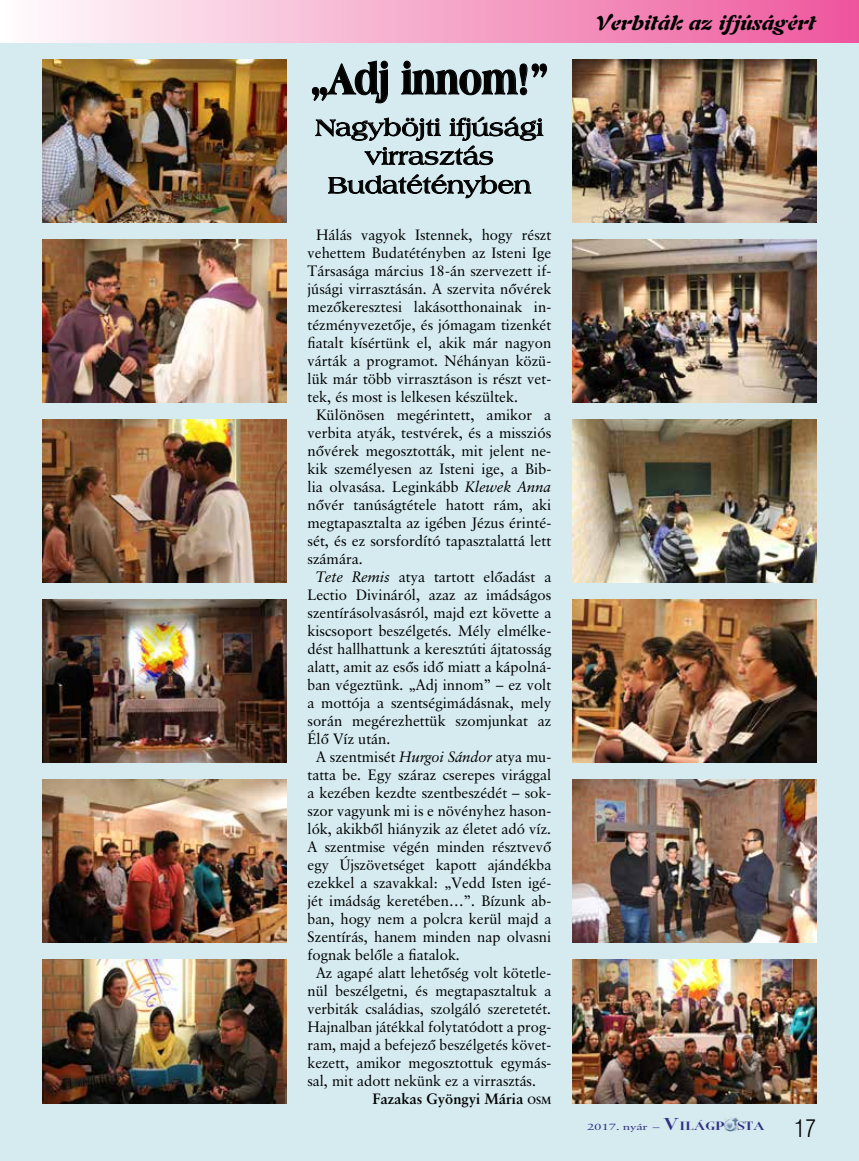
<style>
.page{position:relative;width:859px;height:1161px;background:#d5ebf0}
.page>*{position:absolute;margin:0;border:0;box-sizing:border-box;transform-origin:0 0}
.t1{font:700 45px "Americana X Cn PFL";color:#000}
.t2{font:700 24px/28.8px "Americana PFL";color:#000;text-align:center;scale:1.1 1}
.t3{font:24px "Swiss 721 Lt Cn PFL";color:#000}
.t4{font:italic 21px "Freeform 721 Blk PFL";color:#000}
.t5{font:15px "Classical Garamond PFL";color:#000}
.t6{font:700 15px "Classical Garamond PFL";color:#000}
.t7{font:9px "Classical Garamond PFL";letter-spacing:-.02em;color:#313183;scale:1.5 1}
.s1{font-style:italic}
.s2{font-size:10.5px}
.s3{font-family:"Mona Lisa Solid PFL";font-size:15px}
.s4{font-family:"Mona Lisa Solid PFL";font-size:10.5px}
</style>
<div class="page">
<img style="left:724px;top:1117px;width:14px;height:14px">
<div style="left:0;top:0;width:859px;height:43px;background:linear-gradient(to right,#fefefd,#ee579c)"></div>
<svg style="left:312px;top:60px;width:76px;height:44px"></svg>
<svg style="left:401px;top:60px;width:146px;height:36px"></svg>
<svg style="left:315px;top:116px;width:229px;height:49px"></svg>
<svg style="left:328px;top:174px;width:204px;height:25px"></svg>
<img style="left:573px;top:60px;width:243px;height:162px">
<img style="left:573px;top:240px;width:243px;height:162px">
<img style="left:573px;top:420px;width:243px;height:162px">
<img style="left:43px;top:59px;width:243px;height:163px">
<img style="left:573px;top:780px;width:243px;height:162px">
<img style="left:573px;top:600px;width:243px;height:162px">
<img style="left:43px;top:240px;width:243px;height:162px">
<img style="left:43px;top:420px;width:243px;height:162px">
<img style="left:573px;top:959px;width:243px;height:145px">
<img style="left:43px;top:600px;width:243px;height:162px">
<img style="left:43px;top:780px;width:243px;height:162px">
<img style="left:43px;top:959px;width:243px;height:145px">
<h1 class="t1" style="left:310px;top:51px;width:241px">„Adj innom!”</h1>
<h2 class="t2" style="left:316px;top:113px;width:208px">Nagyböjti ifjúsági virrasztás<br>Budatétényben</h2>
<p class="t5" style="left:316px;top:225px;width:237px">Hálás vagyok Istennek, hogy részt</p>
<p class="t5" style="left:308px;top:243px;width:245px">vehettem Budatétényben az Isteni Ige</p>
<p class="t5" style="left:308px;top:261px;width:245px">Társasága március 18-án szervezett if-</p>
<p class="t5" style="left:308px;top:279px;width:245px">júsági virrasztásán. A szervita nővérek</p>
<p class="t5" style="left:308px;top:297px;width:245px">mezőkeresztesi lakásotthonainak in-</p>
<p class="t5" style="left:308px;top:315px;width:245px">tézményvezetője, és jómagam tizenkét</p>
<p class="t5" style="left:308px;top:333px;width:245px">fiatalt kísértünk el, akik már nagyon</p>
<p class="t5" style="left:308px;top:351px;width:245px">várták a programot. Néhányan közü-</p>
<p class="t5" style="left:308px;top:369px;width:245px">lük már több virrasztáson is részt vet-</p>
<p class="t5" style="left:308px;top:387px;width:212px">tek, és most is lelkesen készültek.</p>
<p class="t5" style="left:316px;top:405px;width:237px">Különösen megérintett, amikor a</p>
<p class="t5" style="left:308px;top:423px;width:245px">verbita atyák, testvérek, és a missziós</p>
<p class="t5" style="left:308px;top:441px;width:245px">nővérek megosztották, mit jelent ne-</p>
<p class="t5" style="left:308px;top:459px;width:245px">kik személyesen az Isteni ige, a Bib-</p>
<p class="t5" style="left:308px;top:477px;width:245px">lia olvasása. Leginkább <span class="s1">Klewek Anna</span></p>
<p class="t5" style="left:308px;top:495px;width:245px">nővér tanúságtétele hatott rám, aki</p>
<p class="t5" style="left:308px;top:513px;width:245px">megtapasztalta az igében Jézus érinté-</p>
<p class="t5" style="left:308px;top:531px;width:245px">sét, és ez sorsfordító tapasztalattá lett</p>
<p class="t5" style="left:308px;top:549px;width:57px">számára.</p>
<p class="t5" style="left:316px;top:567px;width:237px"><span class="s1">Tete Remis</span> atya tartott előadást a</p>
<p class="t5" style="left:308px;top:585px;width:245px">Lectio Divináról, azaz az imádságos</p>
<p class="t5" style="left:308px;top:603px;width:245px">szentírásolvasásról, majd ezt követte a</p>
<p class="t5" style="left:308px;top:621px;width:245px">kiscsoport beszélgetés. Mély elmélke-</p>
<p class="t5" style="left:308px;top:639px;width:245px">dést hallhattunk a keresztúti ájtatosság</p>
<p class="t5" style="left:308px;top:657px;width:245px">alatt, amit az esős idő miatt a kápolná-</p>
<p class="t5" style="left:308px;top:675px;width:245px">ban végeztünk. „Adj innom” – ez volt</p>
<p class="t5" style="left:308px;top:693px;width:245px">a mottója a szentségimádásnak, mely</p>
<p class="t5" style="left:308px;top:711px;width:245px">során megérezhettük szomjunkat az</p>
<p class="t5" style="left:308px;top:729px;width:85px">Élő Víz után.</p>
<p class="t5" style="left:316px;top:747px;width:237px">A szentmisét <span class="s1">Hurgoi Sándor</span> atya mu-</p>
<p class="t5" style="left:308px;top:765px;width:245px">tatta be. Egy száraz cserepes virággal</p>
<p class="t5" style="left:308px;top:783px;width:245px">a kezében kezdte szentbeszédét – sok-</p>
<p class="t5" style="left:308px;top:801px;width:245px">szor vagyunk mi is e növényhez hason-</p>
<p class="t5" style="left:308px;top:819px;width:245px">lók, akikből hiányzik az életet adó víz.</p>
<p class="t5" style="left:308px;top:837px;width:245px">A szentmise végén minden résztvevő</p>
<p class="t5" style="left:308px;top:855px;width:245px">egy Újszövetséget kapott ajándékba</p>
<p class="t5" style="left:308px;top:873px;width:245px">ezekkel a szavakkal: „Vedd Isten igé-</p>
<p class="t5" style="left:308px;top:891px;width:245px">jét imádság keretében…”. Bízunk ab-</p>
<p class="t5" style="left:308px;top:909px;width:245px">ban, hogy nem a polcra kerül majd a</p>
<p class="t5" style="left:308px;top:927px;width:245px">Szentírás, hanem minden nap olvasni</p>
<p class="t5" style="left:308px;top:945px;width:154px">fognak belőle a fiatalok.</p>
<p class="t5" style="left:316px;top:963px;width:237px">Az agapé alatt lehetőség volt kötetle-</p>
<p class="t5" style="left:308px;top:981px;width:245px">nül beszélgetni, és megtapasztaltuk a</p>
<p class="t5" style="left:308px;top:999px;width:245px">verbiták családias, szolgáló szeretetét.</p>
<p class="t5" style="left:308px;top:1017px;width:245px">Hajnalban játékkal folytatódott a prog-</p>
<p class="t5" style="left:308px;top:1035px;width:245px">ram, majd a befejező beszélgetés követ-</p>
<p class="t5" style="left:308px;top:1053px;width:245px">kezett, amikor megosztottuk egymás-</p>
<p class="t5" style="left:308px;top:1071px;width:230px">sal, mit adott nekünk ez a virrasztás.</p>
<p class="t6" style="left:372px;top:1089px;width:180px">Fazakas Gyöngyi Mária <span class="s2">OSM</span></p>
<h3 class="t4" style="left:596px;top:9px;width:222px">Verbiták az ifjúságért</h3>
<p class="t7" style="left:587px;top:1122px;width:120px">2017. nyár – <span class="s3">V</span><span class="s4">ilágp sta</span></p>
<h2 class="t3" style="left:794px;top:1114px;width:24px">17</h2>
</div>
